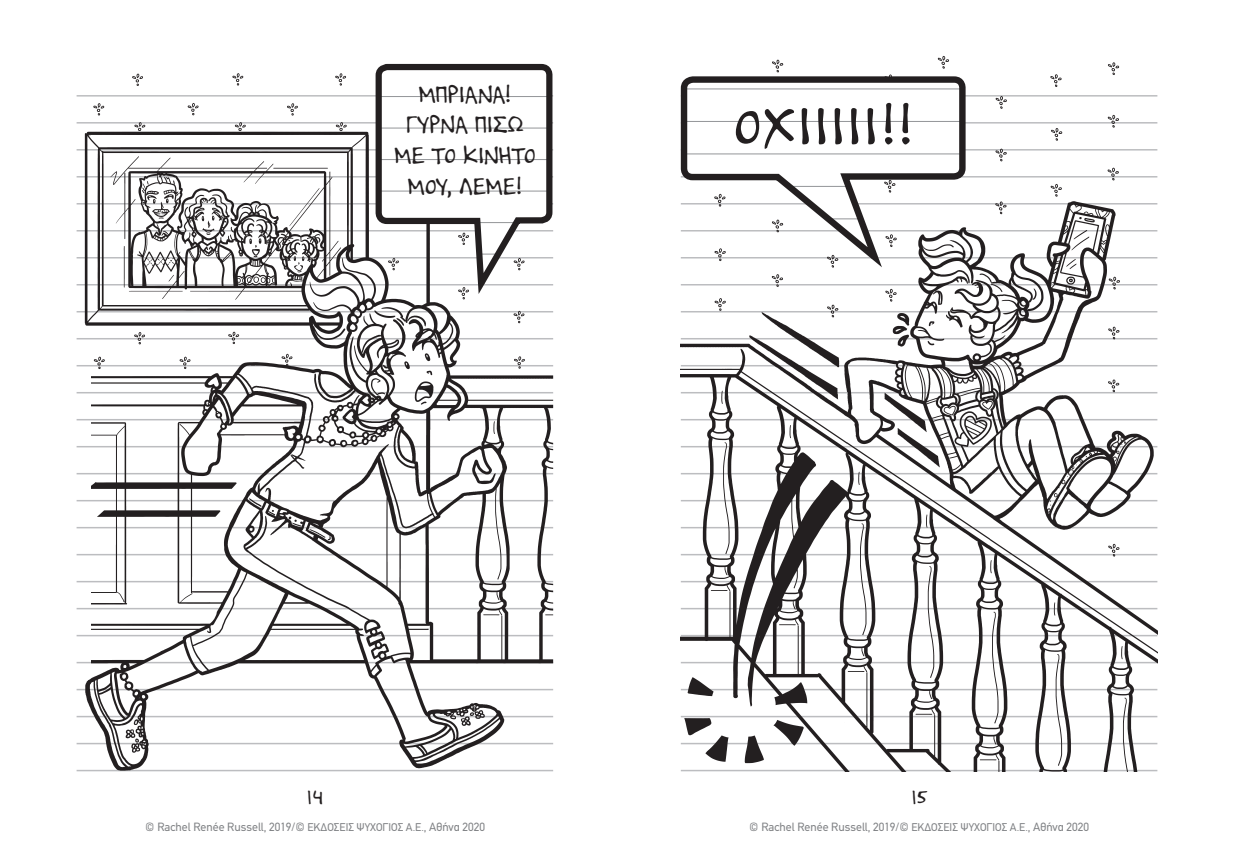
<style>
.page{position:relative;width:1234px;height:851px;background:#fff}
.page>*{position:absolute;margin:0;border:0;box-sizing:border-box;transform-origin:0 0}
.GREEK_BUBBLES_LARGE{font:300 60px "PF Papernote";letter-spacing:-.005em;color:#231f20}
.GREEK_BUBBLE_MEDIUM{font:300 25.5px/30.6px "PF Papernote";letter-spacing:-.005em;color:#231f20;text-align:center}
.t1{font:300 21px "PF Papernote";color:#231f20}
.t2{font:12px "PF Din Text";color:#808285}
.s1{font-size:11.25px}
</style>
<div class="page">
<hr style="left:77px;top:95px;width:476px;height:2px;background:#bcbdc0">
<hr style="left:77px;top:122px;width:476px;height:1px;background:#bcbdc0">
<hr style="left:77px;top:149px;width:476px;height:1px;background:#bcbdc0">
<hr style="left:77px;top:176px;width:476px;height:1px;background:#bcbdc0">
<hr style="left:77px;top:203px;width:476px;height:1px;background:#bcbdc0">
<hr style="left:77px;top:230px;width:476px;height:1px;background:#bcbdc0">
<hr style="left:77px;top:257px;width:476px;height:1px;background:#bcbdc0">
<hr style="left:77px;top:284px;width:476px;height:1px;background:#bcbdc0">
<hr style="left:77px;top:311px;width:476px;height:1px;background:#bcbdc0">
<hr style="left:77px;top:338px;width:476px;height:1px;background:#bcbdc0">
<hr style="left:77px;top:365px;width:476px;height:1px;background:#bcbdc0">
<hr style="left:77px;top:392px;width:476px;height:1px;background:#bcbdc0">
<hr style="left:77px;top:419px;width:476px;height:1px;background:#bcbdc0">
<hr style="left:77px;top:446px;width:476px;height:1px;background:#bcbdc0">
<hr style="left:77px;top:473px;width:476px;height:1px;background:#bcbdc0">
<hr style="left:77px;top:500px;width:476px;height:1px;background:#bcbdc0">
<hr style="left:77px;top:527px;width:476px;height:1px;background:#bcbdc0">
<hr style="left:77px;top:554px;width:476px;height:1px;background:#bcbdc0">
<hr style="left:77px;top:580px;width:476px;height:2px;background:#bcbdc0">
<hr style="left:77px;top:607px;width:476px;height:2px;background:#bcbdc0">
<hr style="left:77px;top:634px;width:476px;height:2px;background:#bcbdc0">
<hr style="left:77px;top:661px;width:476px;height:2px;background:#bcbdc0">
<hr style="left:77px;top:688px;width:476px;height:2px;background:#bcbdc0">
<hr style="left:77px;top:715px;width:476px;height:2px;background:#bcbdc0">
<hr style="left:77px;top:742px;width:476px;height:2px;background:#bcbdc0">
<hr style="left:77px;top:769px;width:476px;height:2px;background:#bcbdc0">
<img style="left:85px;top:73px;width:468px;height:699px">
<svg style="left:372px;top:63px;width:182px;height:241px"></svg>
<img style="left:680px;top:56px;width:477px;height:715px">
<svg style="left:680px;top:73px;width:288px;height:204px"></svg>
<p class="GREEK_BUBBLE_MEDIUM" style="left:394px;top:80px;width:143px">ΜΠΡΙΑΝΑ!<br>ΓΥΡΝΑ ΠΙΣΩ<br>ΜΕ ΤΟ ΚΙΝΗΤΟ<br>ΜΟΥ, ΛΕΜΕ!</p>
<p class="GREEK_BUBBLES_LARGE" style="left:733px;top:96px;width:181px">ΟΧΙΙΙΙΙ!!</p>
<h3 class="t1" style="left:306px;top:785px;width:19px">14</h3>
<h3 class="t1" style="left:910px;top:785px;width:18px">15</h3>
<p class="t2" style="left:145px;top:819px;width:341px">© Rachel Renée Russell, 2019/© <span class="s1">ΕΚΔΟΣΕΙΣ ΨΥΧΟΓΙΟΣ Α.Ε.</span>, Αθήνα 2020</p>
<p class="t2" style="left:749px;top:819px;width:341px">© Rachel Renée Russell, 2019/© <span class="s1">ΕΚΔΟΣΕΙΣ ΨΥΧΟΓΙΟΣ Α.Ε.</span>, Αθήνα 2020</p>
</div>
